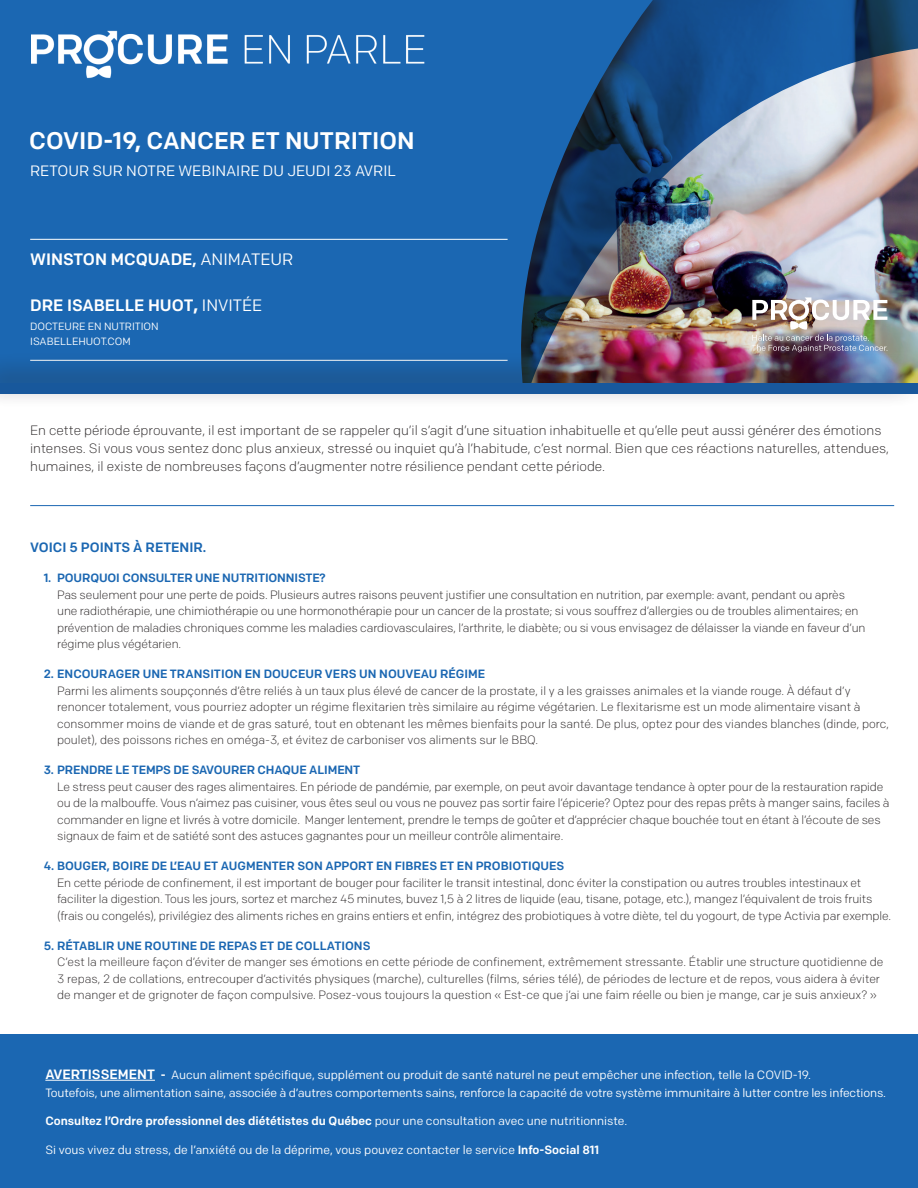
<style>
.page{position:relative;width:918px;height:1188px;background:#fff}
.page>*{position:absolute;margin:0;border:0;box-sizing:border-box;transform-origin:0 0}
.t1{font:500 24px "Colfax";color:#fff}
.t2{font:500 16.5px "Colfax";color:#fff}
.t3{font:15px "Colfax";color:#fff}
.t4{font:300 13.5px/18px "Colfax";color:#231f20}
.t5{font:500 13.5px "Colfax";color:#1b67b2}
.t6{font:300 12px/16.5px "Colfax";letter-spacing:-.01em;color:#231f20}
.t7{font:12px/18px "Colfax";letter-spacing:-.01em;color:#fff}
.t8{font:500 12px "Colfax";color:#1b67b2}
.t9{font:500 12px "Colfax";color:#fff}
.t10{font:10.5px/15px "Colfax";color:#fff}
.s1{font-weight:400}
.s2{font-size:19.5px}
.s3{font-weight:500;font-size:13.5px}
.s4{font-weight:500}
</style>
<div class="page">
<img style="left:675px;top:0;width:243px;height:352px">
<div style="left:0;top:0;width:675px;height:389px;background:#231f20;opacity:.72"></div>
<svg style="left:0;top:0;width:656px;height:352px;background:#1f61a4"></svg>
<img style="left:31px;top:17px;width:404px;height:64px">
<hr style="left:30px;top:239px;width:478px;height:1px;background:#fff">
<img style="left:752px;top:297px;width:136px;height:55px">
<hr style="left:30px;top:505px;width:864px;height:1px;background:#1b67b2">
<div style="left:0;top:352px;width:918px;height:56px;background:#231f20;opacity:.45"></div>
<div style="left:0;top:383px;width:918px;height:11px;background:#18589c"></div>
<div style="left:0;top:1035px;width:918px;height:153px;background:#1b67b2"></div>
<hr style="left:45px;top:1080px;width:110px;height:1px;background:#fff">
<h1 class="t1" style="left:29px;top:126px;width:387px">COVID-19, CANCER ET NUTRITION</h1>
<p class="t3" style="left:30px;top:162px;width:367px">RETOUR SUR NOTRE WEBINAIRE DU JEUDI 23 AVRIL</p>
<h2 class="t2" style="left:30px;top:249px;width:265px">WINSTON MCQUADE, <span class="s1">ANIMATEUR</span></h2>
<h2 class="t2" style="left:30px;top:295px;width:234px">DRE ISABELLE HUOT<span class="s2">,</span> <span class="s1">INVITÉE</span></h2>
<p class="t10" style="left:30px;top:319px;width:130px">DOCTEURE EN NUTRITION<br>ISABELLEHUOT.COM</p>
<p class="t4" style="left:30px;top:421px;width:861px">En cette période éprouvante, il est important de se rappeler qu’il s’agit d’une situation inhabituelle et qu’elle peut aussi générer des émotions intenses. Si vous vous sentez donc plus anxieux, stressé ou inquiet qu’à l’habitude, c’est normal. Bien que ces réactions naturelles, attendues, humaines, il existe de nombreuses façons d’augmenter notre résilience pendant cette période.</p>
<p class="t5" style="left:30px;top:539px;width:178px">VOICI 5 POINTS À RETENIR.</p>
<p class="t8" style="left:44px;top:571px;width:284px">1. POURQUOI CONSULTER UNE NUTRITIONNISTE?</p>
<p class="t6" style="left:57px;top:586px;width:810px">Pas seulement pour une perte de poids. Plusieurs autres raisons peuvent justifier une consultation en nutrition, par exemple: avant, pendant ou après une radiothérapie, une chimiothérapie ou une hormonothérapie pour un cancer de la prostate; si vous souffrez d’allergies ou de troubles alimentaires; en prévention de maladies chroniques comme les maladies cardiovasculaires, l’arthrite, le diabète; ou si vous envisagez de délaisser la viande en faveur d’un régime plus végétarien.</p>
<p class="t8" style="left:44px;top:667px;width:443px">2. ENCOURAGER UNE TRANSITION EN DOUCEUR VERS UN NOUVEAU RÉGIME</p>
<p class="t6" style="left:57px;top:682px;width:833px">Parmi les aliments soupçonnés d’être reliés à un taux plus élevé de cancer de la prostate, il y a les graisses animales et la viande rouge. À défaut d’y renoncer totalement, vous pourriez adopter un régime flexitarien très similaire au régime végétarien. Le flexitarisme est un mode alimentaire visant à consommer moins de viande et de gras saturé, tout en obtenant les mêmes bienfaits pour la santé. De plus, optez pour des viandes blanches (dinde, porc, poulet), des poissons riches en oméga-3, et évitez de carboniser vos aliments sur le BBQ.</p>
<p class="t8" style="left:44px;top:763px;width:318px">3. PRENDRE LE TEMPS DE SAVOURER CHAQUE ALIMENT</p>
<p class="t6" style="left:57px;top:778px;width:834px">Le stress peut causer des rages alimentaires. En période de pandémie, par exemple, on peut avoir davantage tendance à opter pour de la restauration rapide ou de la malbouffe. Vous n’aimez pas cuisiner, vous êtes seul ou vous ne pouvez pas sortir faire l’épicerie? Optez pour des repas prêts à manger sains, faciles à commander en ligne et livrés à votre domicile. Manger lentement, prendre le temps de goûter et d’apprécier chaque bouchée tout en étant à l’écoute de ses signaux de faim et de satiété sont des astuces gagnantes pour un meilleur contrôle alimentaire.</p>
<p class="t8" style="left:44px;top:859px;width:522px">4. BOUGER, BOIRE DE L’EAU ET AUGMENTER SON APPORT EN FIBRES ET EN PROBIOTIQUES</p>
<p class="t6" style="left:57px;top:874px;width:836px">En cette période de confinement, il est important de bouger pour faciliter le transit intestinal, donc éviter la constipation ou autres troubles intestinaux et faciliter la digestion. Tous les jours, sortez et marchez 45 minutes, buvez 1,5 à 2 litres de liquide (eau, tisane, potage, etc.), mangez l’équivalent de trois fruits (frais ou congelés), privilégiez des aliments riches en grains entiers et enfin, intégrez des probiotiques à votre diète, tel du yogourt, de type Activia par exemple.</p>
<p class="t8" style="left:44px;top:938px;width:328px">5. RÉTABLIR UNE ROUTINE DE REPAS ET DE COLLATIONS</p>
<p class="t6" style="left:57px;top:954px;width:828px">C’est la meilleure façon d’éviter de manger ses émotions en cette période de confinement, extrêmement stressante. Établir une structure quotidienne de<br>3 repas, 2 de collations, entrecouper d’activités physiques (marche), culturelles (films, séries télé), de périodes de lecture et de repos, vous aidera à éviter de manger et de grignoter de façon compulsive. Posez-vous toujours la question « Est-ce que j’ai une faim réelle ou bien je mange, car je suis anxieux? »</p>
<p class="t7" style="left:45px;top:1066px;width:842px"><span class="s3">AVERTISSEMENT</span> <span class="s4">-</span> Aucun aliment spécifique, supplément ou produit de santé naturel ne peut empêcher une infection, telle la COVID-19.<br>Toutefois, une alimentation saine, associée à d’autres comportements sains, renforce la capacité de votre système immunitaire à lutter contre les infections.</p>
<p class="t9" style="left:45px;top:1114px;width:583px">Consultez l’Ordre professionnel des diététistes du Québec <span class="s1">pour une consultation avec une nutritionniste.</span></p>
<p class="t7" style="left:45px;top:1141px;width:555px">Si vous vivez du stress, de l’anxiété ou de la déprime, vous pouvez contacter le service <span class="s4">Info-Social 811</span></p>
</div>
